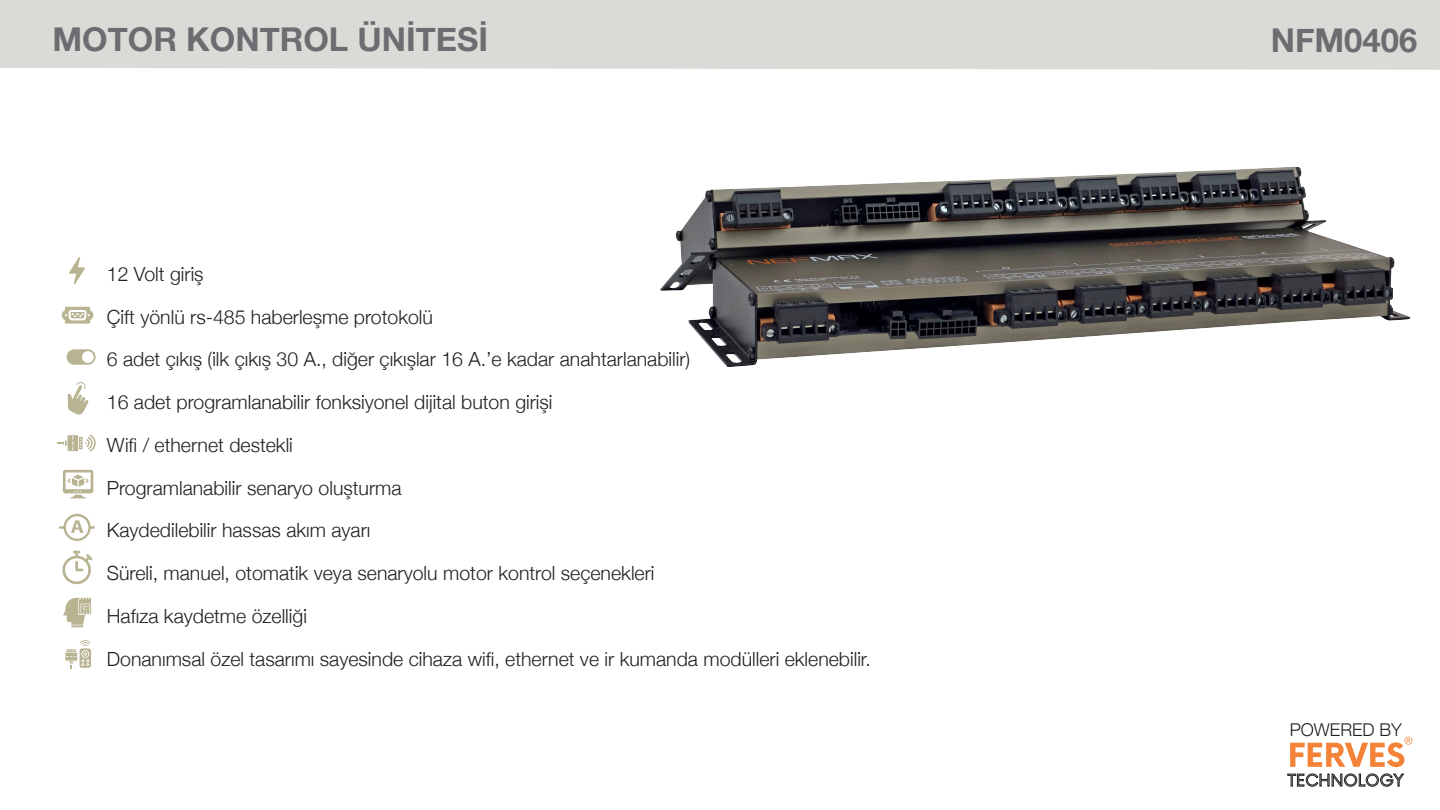
<style>
.page{position:relative;width:1440px;height:810px;background:#fff}
.page>*{position:absolute;margin:0;border:0;box-sizing:border-box;transform-origin:0 0}
.t1{font:700 32.85px "Helvetica Neue";color:#6c6d70}
.t2{font:300 19.5px "Helvetica Neue";color:#231f20}
.t3{font:300 17.62px "Helvetica Neue";color:#231f20}
</style>
<div class="page">
<img style="left:660px;top:166px;width:751px;height:201px">
<div style="left:0;top:0;width:1440px;height:70px;background:#dbdad7"></div>
<svg style="left:1290px;top:737px;width:122px;height:30px"></svg>
<svg style="left:1287px;top:774px;width:117px;height:13px"></svg>
<svg style="left:68px;top:382px;width:21px;height:33px"></svg>
<svg style="left:69px;top:257px;width:16px;height:27px"></svg>
<svg style="left:57px;top:435px;width:39px;height:17px"></svg>
<svg style="left:62px;top:307px;width:31px;height:17px"></svg>
<svg style="left:67px;top:349px;width:29px;height:16px"></svg>
<svg style="left:63px;top:470px;width:30px;height:28px"></svg>
<svg style="left:59px;top:514px;width:36px;height:27px"></svg>
<svg style="left:63px;top:598px;width:28px;height:29px"></svg>
<svg style="left:65px;top:640px;width:26px;height:29px"></svg>
<svg style="left:62px;top:551px;width:31px;height:33px"></svg>
<p class="t1" style="left:52px;top:13px;width:437px">MOTOR KONTROL ÜNİTESİ</p>
<p class="t1" style="left:1271px;top:14px;width:148px">NFM0406</p>
<p class="t2" style="left:107px;top:258px;width:98px">12 Volt gi̇ri̇ş</p>
<p class="t2" style="left:107px;top:301px;width:328px">Çi̇ft yönlü rs-485 haberleşme protokolü</p>
<p class="t2" style="left:107px;top:344px;width:585px">6 adet çıkış (i̇lk çıkış 30 A., di̇ğer çıkışlar 16 A.’e kadar anahtarlanabi̇li̇r)</p>
<p class="t2" style="left:107px;top:386px;width:450px">16 adet programlanabi̇li̇r fonksi̇yonel di̇ji̇tal buton gi̇ri̇şi̇</p>
<p class="t2" style="left:107px;top:429px;width:190px">Wifi / ethernet destekli̇</p>
<p class="t2" style="left:107px;top:472px;width:296px">Programlanabi̇li̇r senaryo oluşturma</p>
<p class="t2" style="left:107px;top:515px;width:265px">Kaydedi̇lebi̇li̇r hassas akım ayarı</p>
<p class="t2" style="left:107px;top:557px;width:552px">Süreli̇, manuel, otomati̇k veya senaryolu motor kontrol seçenekleri̇</p>
<p class="t2" style="left:107px;top:600px;width:204px">Hafıza kaydetme özelli̇ği̇</p>
<p class="t2" style="left:107px;top:643px;width:765px">Donanımsal özel tasarımı sayesi̇nde ci̇haza wifi, ethernet ve ir kumanda modülleri̇ eklenebi̇li̇r.</p>
<p class="t3" style="left:1290px;top:715px;width:114px">POWERED BY</p>
</div>
